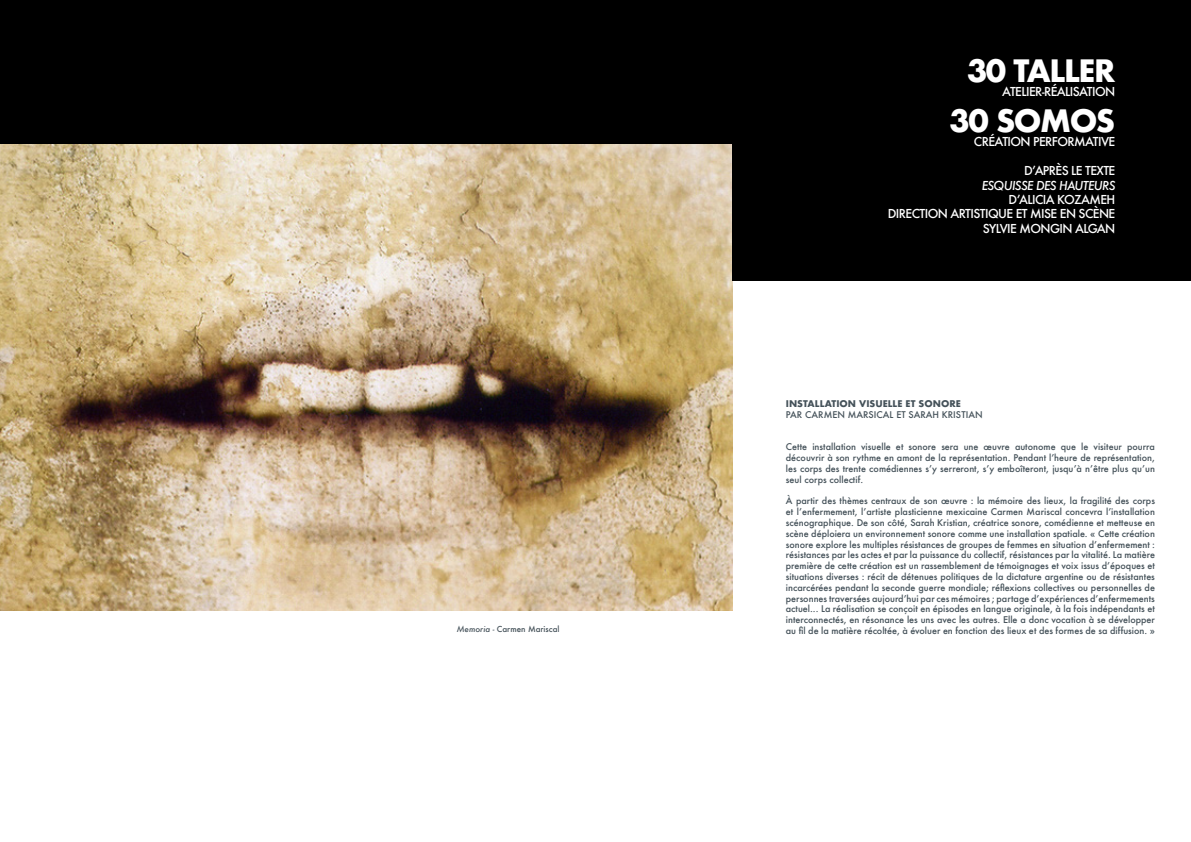
<style>
.page{position:relative;width:1191px;height:842px;background:#fff}
.page>*{position:absolute;margin:0;border:0;box-sizing:border-box;transform-origin:0 0}
.t1{font:700 30px "Futura";letter-spacing:-.05em;color:#fff}
.t2{font:500 12px "Futura";letter-spacing:-.05em;color:#fff}
.t3{font:italic 500 12px "Futura";letter-spacing:-.05em;color:#fff}
.t4{font:500 9px/10.8px "Futura";color:#445159;text-align:justify}
.t5{font:700 9px "Futura";color:#445159}
.t6{font:500 8px "Futura";color:#445159}
.s1{font-style:italic}
</style>
<div class="page">
<div style="left:0;top:0;width:1191px;height:145px;background:#000"></div>
<img style="left:0;top:145px;width:732px;height:466px">
<div style="left:732px;top:0;width:459px;height:281px;background:#000"></div>
<p class="t6" style="left:457px;top:623px;width:104px"><span class="s1">Memoria -</span> Carmen Mariscal</p>
<p class="t1" style="left:967px;top:49px;width:150px">30 TALLER</p>
<p class="t2" style="left:1002px;top:83px;width:115px">ATELIER-RÉALISATION</p>
<p class="t1" style="left:949px;top:99px;width:167px">30 SOMOS</p>
<p class="t2" style="left:974px;top:134px;width:143px">CRÉATION PERFORMATIVE</p>
<p class="t2" style="left:1024px;top:163px;width:93px">D’APRÈS LE TEXTE</p>
<p class="t3" style="left:981px;top:177px;width:135px">ESQUISSE DES HAUTEURS</p>
<p class="t2" style="left:1008px;top:191px;width:108px">D’ALICIA KOZAMEH</p>
<p class="t2" style="left:888px;top:206px;width:229px">DIRECTION ARTISTIQUE ET MISE EN SCÈNE</p>
<p class="t2" style="left:982px;top:220px;width:134px">SYLVIE MONGIN ALGAN</p>
<p class="t5" style="left:786px;top:397px;width:176px">INSTALLATION VISUELLE ET SONORE</p>
<p class="t4" style="left:786px;top:409px;width:198px">PAR CARMEN MARSICAL ET SARAH KRISTIAN</p>
<p class="t4" style="left:786px;top:441px;width:370px">Cette installation visuelle et sonore sera une œuvre autonome que le visiteur pourra découvrir à son rythme en amont de la représentation. Pendant l’heure de représentation, les corps des trente comédiennes s’y serreront, s’y emboîteront, jusqu’à n’être plus qu’un seul corps collectif.</p>
<p class="t4" style="left:786px;top:495px;width:370px">À partir des thèmes centraux de son œuvre : la mémoire des lieux, la fragilité des corps et l’enfermement, l’artiste plasticienne mexicaine Carmen Mariscal concevra l’installation scénographique. De son côté, Sarah Kristian, créatrice sonore, comédienne et metteuse en scène déploiera un environnement sonore comme une installation spatiale. « Cette création sonore explore les multiples résistances de groupes de femmes en situation d’enfermement : résistances par les actes et par la puissance du collectif, résistances par la vitalité. La matière première de cette création est un rassemblement de témoignages et voix issus d’époques et situations diverses : récit de détenues politiques de la dictature argentine ou de résistantes incarcérées pendant la seconde guerre mondiale; réflexions collectives ou personnelles de personnes traversées aujourd’hui par ces mémoires ; partage d’expériences d’enfermements actuel... La réalisation se conçoit en épisodes en langue originale, à la fois indépendants et interconnectés, en résonance les uns avec les autres. Elle a donc vocation à se développer au fil de la matière récoltée, à évoluer en fonction des lieux et des formes de sa diffusion. »</p>
</div>
